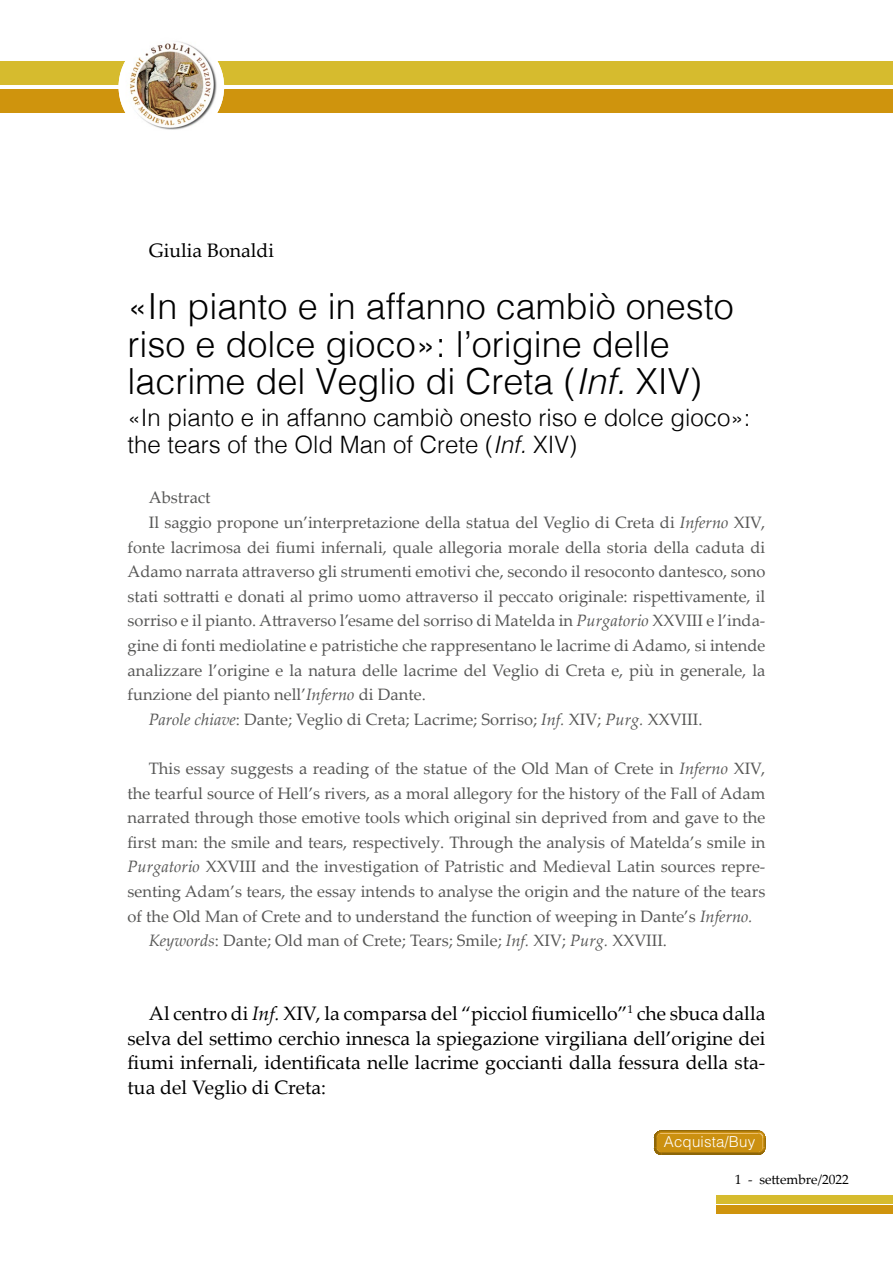
<style>
.page{position:relative;width:893px;height:1263px;background:#fff}
.page>*{position:absolute;margin:0;border:0;box-sizing:border-box;transform-origin:0 0}
.t1{font:300 36px/37.5px "Helvetica";color:#000}
.t2{font:300 24px/27px "Helvetica";color:#000}
.t3{font:19.5px/24.6px "Palatino Linotype";color:#000;text-align:justify}
.t4{font:16.5px "Palatino Linotype";color:#575756}
.t5{font:300 15.15px "Helvetica";letter-spacing:.01em;color:#fff}
.t6{font:13.5px "Palatino Linotype";color:#000}
.s1{font-style:italic}
</style>
<div class="page">
<div style="left:716px;top:1195px;width:177px;height:8px;background:#d6bb2e"></div>
<div style="left:716px;top:1205px;width:177px;height:9px;background:#cf940d"></div>
<div style="left:0;top:61px;width:893px;height:23px;background:#d6bb2e"></div>
<div style="left:0;top:90px;width:893px;height:23px;background:#cf940d"></div>
<img style="left:119px;top:34px;width:105px;height:106px;border-radius:53px">
<svg style="left:758px;top:1130px;width:8px;height:25px"></svg>
<hr style="left:661px;top:1153px;width:97px;height:1px;background:#916809">
<hr style="left:661px;top:1154px;width:97px;height:1px;background:#8d6608">
<div style="left:657px;top:1133px;width:105px;height:19px;background:#cb9010;border-radius:4px"></div>
<hr style="left:661px;top:1133px;width:97px;height:1px;background:#ebba63">
<hr style="left:661px;top:1132px;width:97px;height:1px;background:#c0880f">
<hr style="left:661px;top:1131px;width:97px;height:1px;background:#a7770c">
<hr style="left:661px;top:1130px;width:97px;height:1px;background:#9c700b">
<svg style="left:654px;top:1130px;width:7px;height:25px"></svg>
<p class="t3" style="left:149px;top:238px;width:127px">Giulia Bonaldi</p>
<h1 class="t1" style="left:128px;top:285px;width:608px">«In pianto e in affanno cambiò onesto riso e dolce gioco»: l’origine delle lacrime del Veglio di Creta (<span class="s1">Inf.</span> XIV)</h1>
<h2 class="t2" style="left:128px;top:402px;width:624px">«In pianto e in affanno cambiò onesto riso e dolce gioco»: the tears of the Old Man of Crete (<span class="s1">Inf.</span> XIV)</h2>
<p class="t4" style="left:149px;top:486px;width:63px">Abstract</p>
<p class="t4" style="left:149px;top:511px;width:618px">Il saggio propone un’interpretazione della statua del Veglio di Creta di <span class="s1">Inferno</span> XIV,</p>
<p class="t4" style="left:128px;top:535px;width:639px">fonte lacrimosa dei fiumi infernali, quale allegoria morale della storia della caduta di</p>
<p class="t4" style="left:128px;top:560px;width:639px">Adamo narrata attraverso gli strumenti emotivi che, secondo il resoconto dantesco, sono</p>
<p class="t4" style="left:128px;top:584px;width:639px">stati sottratti e donati al primo uomo attraverso il peccato originale: rispettivamente, il</p>
<p class="t4" style="left:128px;top:609px;width:639px">sorriso e il pianto. Attraverso l’esame del sorriso di Matelda in <span class="s1">Purgatorio</span> XXVIII e l’inda-</p>
<p class="t4" style="left:128px;top:634px;width:639px">gine di fonti mediolatine e patristiche che rappresentano le lacrime di Adamo, si intende</p>
<p class="t4" style="left:128px;top:658px;width:639px">analizzare l’origine e la natura delle lacrime del Veglio di Creta e, più in generale, la</p>
<p class="t4" style="left:128px;top:683px;width:300px">funzione del pianto nell’<span class="s1">Inferno</span> di Dante.</p>
<p class="t4" style="left:149px;top:707px;width:555px"><span class="s1">Parole chiave</span>: Dante; Veglio di Creta; Lacrime; Sorriso; <span class="s1">Inf.</span> XIV; <span class="s1">Purg.</span> XXVIII.</p>
<p class="t4" style="left:149px;top:757px;width:618px">This essay suggests a reading of the statue of the Old Man of Crete in <span class="s1">Inferno</span> XIV,</p>
<p class="t4" style="left:128px;top:781px;width:639px">the tearful source of Hell’s rivers, as a moral allegory for the history of the Fall of Adam</p>
<p class="t4" style="left:128px;top:806px;width:639px">narrated through those emotive tools which original sin deprived from and gave to the</p>
<p class="t4" style="left:128px;top:830px;width:639px">first man: the smile and tears, respectively. Through the analysis of Matelda’s smile in</p>
<p class="t4" style="left:128px;top:855px;width:639px"><span class="s1">Purgatorio</span> XXVIII and the investigation of Patristic and Medieval Latin sources repre-</p>
<p class="t4" style="left:128px;top:880px;width:639px">senting Adam’s tears, the essay intends to analyse the origin and the nature of the tears</p>
<p class="t4" style="left:128px;top:904px;width:627px">of the Old Man of Crete and to understand the function of weeping in Dante’s <span class="s1">Inferno.</span></p>
<p class="t4" style="left:149px;top:929px;width:520px"><span class="s1">Keywords</span>: Dante; Old man of Crete; Tears; Smile; <span class="s1">Inf.</span> XIV; <span class="s1">Purg.</span> XXVIII.</p>
<p class="t3" style="left:128px;top:1000px;width:639px;text-indent:21px">Al centro di <span class="s1">Inf.</span> XIV, la comparsa del “picciol fiumicello”<sup>1</sup> che sbuca dalla selva del settimo cerchio innesca la spiegazione virgiliana dell’origine dei fiumi infernali, identificata nelle lacrime goccianti dalla fessura della sta&shy;tua del Veglio di Creta:</p>
<p class="t5" style="left:664px;top:1132px;width:93px">Acquista/Buy</p>
<p class="t6" style="left:735px;top:1169px;width:116px">1 - settembre/2022</p>
</div>
